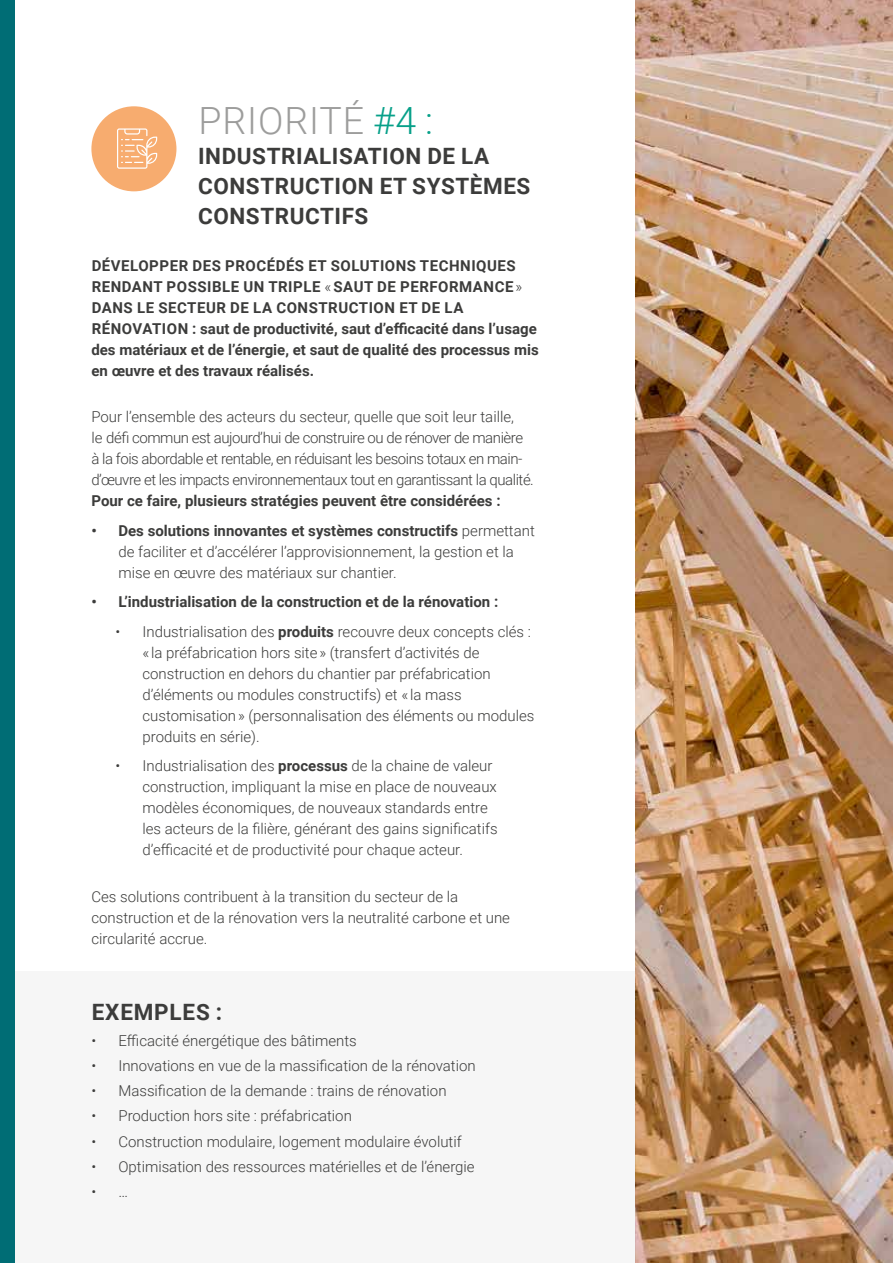
<style>
.page{position:relative;width:893px;height:1263px;background:#fff}
.page>*{position:absolute;margin:0;border:0;box-sizing:border-box;transform-origin:0 0}
.t1{font:300 37.5px "Roboto";letter-spacing:.025em;color:#9d9d9c}
.t2{font:700 22.5px/30px "Roboto";letter-spacing:.025em;color:#3c3c3b}
.t3{font:300 15px/21px "Roboto";color:#3c3c3b}
.t4{font:700 15px/21px "Roboto";letter-spacing:.02em;color:#3c3c3b}
.t5{font:300 15px/21px "Roboto";letter-spacing:-.03em;color:#3c3c3b}
.t6{font:700 15px "Roboto";color:#3c3c3b}
.s1{color:#07a089}
.s2{font-weight:300}
.s3{font-weight:700}
</style>
<div class="page">
<div style="left:0;top:0;width:15px;height:1263px;background:#006d75"></div>
<div style="left:15px;top:972px;width:621px;height:291px;background:#f6f6f6"></div>
<div style="left:91px;top:106px;width:85px;height:85px;background:#f7ac6f;border-radius:50%"></div>
<svg style="left:117px;top:128px;width:40px;height:41px"></svg>
<img style="left:636px;top:0;width:257px;height:1263px">
<hr style="left:892px;top:646px;width:1px;height:617px;background:#f6f6f6">
<h1 class="t1" style="left:198px;top:95px;width:236px">PRIORITÉ <span class="s1">#4 :</span></h1>
<h2 class="t2" style="left:198px;top:141px;width:334px">INDUSTRIALISATION DE LA<br>CONSTRUCTION ET SYSTÈMES<br>CONSTRUCTIFS</h2>
<p class="t4" style="left:91px;top:254px;width:449px">DÉVELOPPER DES PROCÉDÉS ET SOLUTIONS TECHNIQUES RENDANT POSSIBLE UN TRIPLE <span class="s2">«</span> SAUT DE PERFORMANCE <span class="s2">» </span>DANS LE SECTEUR DE LA CONSTRUCTION ET DE LA RÉNOVATION : saut de productivité, saut d’efficacité dans l’usage des matériaux et de l’énergie, et saut de qualité des processus mis en œuvre et des travaux réalisés.</p>
<p class="t5" style="left:91px;top:406px;width:444px">Pour l’ensemble des acteurs du secteur, quelle que soit leur taille,<br>le défi commun est aujourd’hui de construire ou de rénover de manière à la fois abordable et rentable, en réduisant les besoins totaux en main&shy;d’œuvre et les impacts environnementaux tout en garantissant la qualité.</p>
<p class="t6" style="left:91px;top:490px;width:411px">Pour ce faire, plusieurs stratégies peuvent être considérées :</p>
<p class="t3" style="left:118px;top:519px;width:418px;text-indent:-27px"><span class="s3">• Des solutions innovantes et systèmes constructifs</span> permettant de faciliter et d’accélérer l’approvisionnement, la gestion et la mise en œuvre des matériaux sur chantier.</p>
<p class="t6" style="left:91px;top:591px;width:408px">• L’industrialisation de la construction et de la rénovation :</p>
<p class="t3" style="left:142px;top:620px;width:394px;text-indent:-27px">• Industrialisation des <span class="s3">produits</span> recouvre deux concepts clés : « la préfabrication hors site » (transfert d’activités de construction en dehors du chantier par préfabrication d’éléments ou modules constructifs) et « la mass customisation » (personnalisation des éléments ou modules produits en série).</p>
<p class="t3" style="left:142px;top:755px;width:357px;text-indent:-27px">• Industrialisation des <span class="s3">processus</span> de la chaine de valeur construction, impliquant la mise en place de nouveaux modèles économiques, de nouveaux standards entre les acteurs de la filière, générant des gains significatifs d’efficacité et de productivité pour chaque acteur.</p>
<p class="t3" style="left:91px;top:885px;width:420px">Ces solutions contribuent à la transition du secteur de la construction et de la rénovation vers la neutralité carbone et une circularité accrue.</p>
<h2 class="t2" style="left:92px;top:996px;width:132px">EXEMPLES :</h2>
<p class="t3" style="left:91px;top:1029px;width:267px">• Efficacité énergétique des bâtiments</p>
<p class="t3" style="left:91px;top:1054px;width:386px">• Innovations en vue de la massification de la rénovation</p>
<p class="t3" style="left:91px;top:1080px;width:357px">• Massification de la demande : trains de rénovation</p>
<p class="t3" style="left:91px;top:1105px;width:262px">• Production hors site : préfabrication</p>
<p class="t3" style="left:91px;top:1130px;width:372px">• Construction modulaire, logement modulaire évolutif</p>
<p class="t3" style="left:91px;top:1155px;width:385px">• Optimisation des ressources matérielles et de l’énergie</p>
<p class="t3" style="left:91px;top:1181px;width:38px">• …</p>
</div>
